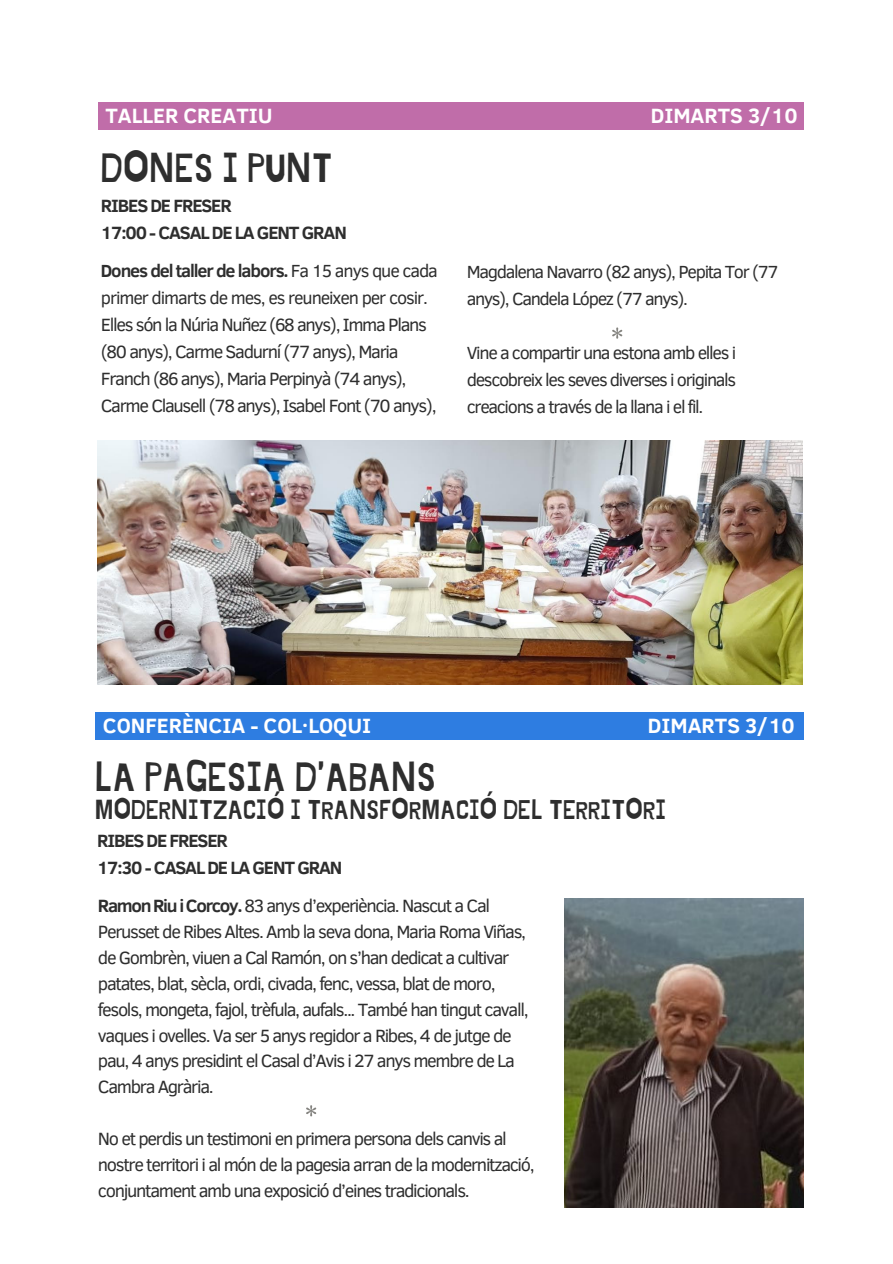
<style>
.page{position:relative;width:893px;height:1264px;background:#fff}
.page>*{position:absolute;margin:0;border:0;box-sizing:border-box;transform-origin:0 0}
.t1{font:40.5px "Jingleberry";color:#2e2e2e}
.t2{font:27px "Jingleberry";color:#2e2e2e}
.t3{font:700 21.15px "Clear Sans";color:#fff}
.t4{font:18.15px/25.8px "Clear Sans";letter-spacing:-.07em;color:#2e2e2e}
.t5{font:700 18.15px "Clear Sans";letter-spacing:-.06em;color:#2e2e2e}
.t6{font:18px/27px "Clear Sans";letter-spacing:-.07em;color:#2e2e2e}
.s1{font-weight:700}
</style>
<div class="page">
<div style="left:99px;top:102px;width:705px;height:28px;background:#c06da9"></div>
<img style="left:97px;top:440px;width:705px;height:244px">
<svg style="left:612px;top:327px;width:10px;height:12px"></svg>
<div style="left:95px;top:712px;width:708px;height:27px;background:#2e7de1"></div>
<img style="left:564px;top:898px;width:239px;height:308px">
<svg style="left:306px;top:1105px;width:10px;height:11px"></svg>
<p class="t3" style="left:105px;top:100px;width:169px">TALLER CREATIU</p>
<p class="t1" style="left:101px;top:149px;width:233px">DONES I PUNT</p>
<p class="t5" style="left:101px;top:192px;width:132px">RIBES DE FRESER</p>
<p class="t5" style="left:101px;top:219px;width:247px">17:00 - CASAL DE LA GENT GRAN</p>
<p class="t6" style="left:101px;top:256px;width:338px"><span class="s1">Dones del taller de labors.</span> Fa 15 anys que cada primer dimarts de mes, es reuneixen per cosir.</p>
<p class="t4" style="left:101px;top:310px;width:337px;line-height:27px">Elles són la Núria Nuñez (68 anys), Imma Plans (80 anys), Carme Sadurní (77 anys), Maria Franch (86 anys), Maria Perpinyà (74 anys), Carme Clausell (78 anys), Isabel Font (70 anys),</p>
<p class="t3" style="left:650px;top:100px;width:148px">DIMARTS 3/10</p>
<p class="t6" style="left:467px;top:257px;width:313px">Magdalena Navarro (82 anys), Pepita Tor (77 anys), Candela López (77 anys).</p>
<p class="t6" style="left:467px;top:338px;width:271px;text-align:justify">Vine a compartir una estona amb elles i descobreix les seves diverses i originals creacions a través de la llana i el fil.</p>
<p class="t3" style="left:103px;top:710px;width:270px">CONFERÈNCIA - COL·LOQUI</p>
<p class="t1" style="left:95px;top:758px;width:343px">LA PAGESIA D’ABANS</p>
<p class="t2" style="left:95px;top:797px;width:573px">MODERNITZACIÓ I TRANSFORMACIÓ DEL TERRITORI</p>
<p class="t5" style="left:97px;top:827px;width:132px">RIBES DE FRESER</p>
<p class="t5" style="left:97px;top:854px;width:247px">17:30 - CASAL DE LA GENT GRAN</p>
<p class="t3" style="left:647px;top:710px;width:148px">DIMARTS 3/10</p>
<p class="t4" style="left:98px;top:892px;width:432px"><span class="s1">Ramon Riu i Corcoy.</span> 83 anys d’experiència. Nascut a Cal Perusset de Ribes Altes. Amb la seva dona, Maria Roma Viñas, de Gombrèn, viuen a Cal Ramón, on s’han dedicat a cultivar patates, blat, sècla, ordi, civada, fenc, vessa, blat de moro, fesols, mongeta, fajol, trèfula, aufals... També han tingut cavall, vaques i ovelles. Va ser 5 anys regidor a Ribes, 4 de jutge de pau, 4 anys presidint el Casal d’Avis i 27 anys membre de La Cambra Agrària.</p>
<p class="t4" style="left:98px;top:1124px;width:438px">No et perdis un testimoni en primera persona dels canvis al nostre territori i al món de la pagesia arran de la modernització, conjuntament amb una exposició d’eines tradicionals.</p>
</div>
